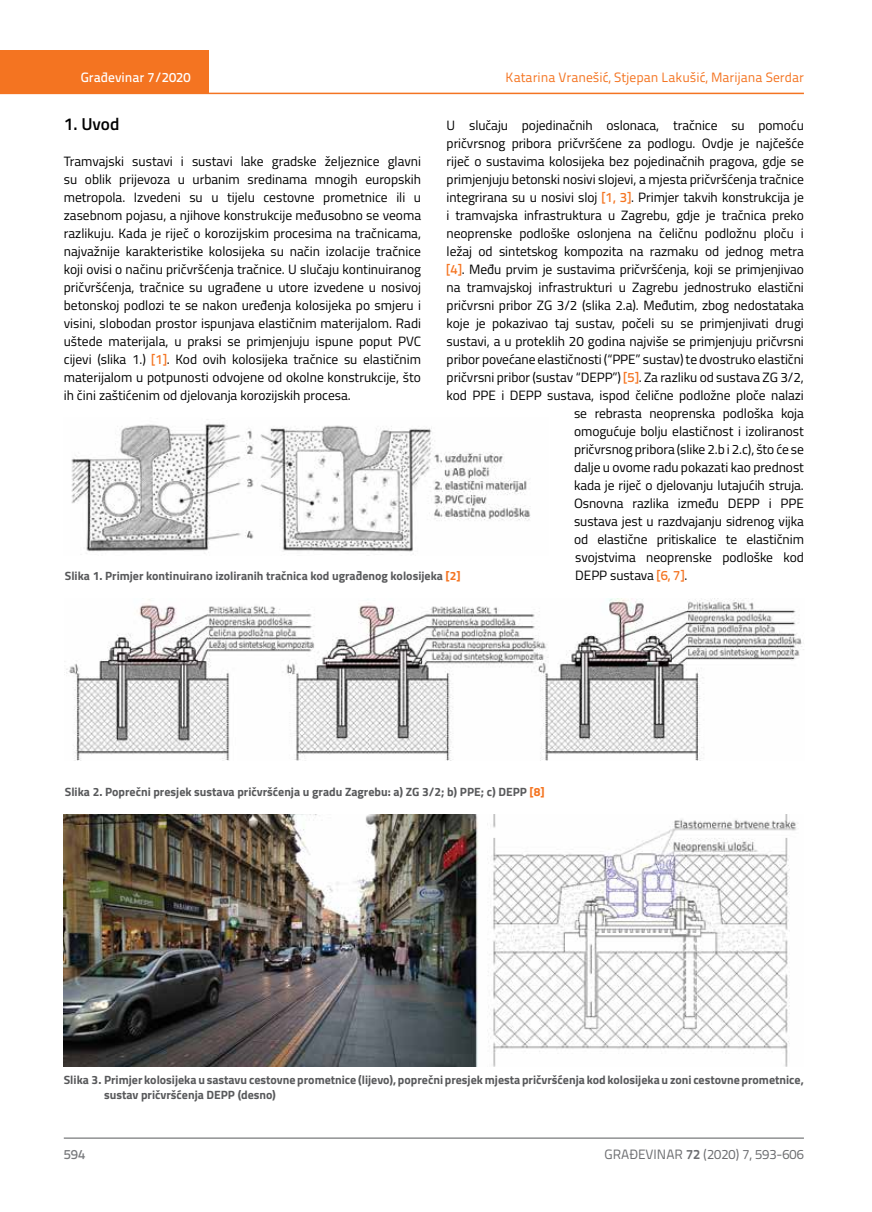
<style>
.page{position:relative;width:872px;height:1212px;background:#fff}
.page>*{position:absolute;margin:0;border:0;box-sizing:border-box;transform-origin:0 0}
.t1{font:600 17.25px "Titillium";color:#000}
.t2{font:13.5px/18px "Titillium";letter-spacing:-.005em;color:#000;text-align:justify}
.t3{font:13.5px "Titillium Text 22 L";color:#f47421}
.t4{font:13.5px "Titillium Text 22 L";color:#6d6e71}
.t5{font:500 13.5px "Titillium Text 22 L";color:#fff}
.t6{font:500 13.5px "Titillium Text 22 L";color:#797a7d}
.t7{font:700 12px/15px "Titillium";color:#58595b}
.s1{font-family:"Titillium Text 22 L";font-weight:500;color:#f47421}
.s2{color:#f47421}
.s3{font-weight:700}
</style>
<div class="page">
<div style="left:0;top:50px;width:208px;height:44px;background:#f47421"></div>
<hr style="left:0;top:93px;width:804px;height:1px;background:#f47421">
<hr style="left:64px;top:1138px;width:740px;height:1px;background:#58595b">
<img style="left:66px;top:598px;width:738px;height:162px">
<img style="left:71px;top:419px;width:460px;height:135px">
<img style="left:64px;top:814px;width:734px;height:252px">
<p class="t5" style="left:81px;top:67px;width:111px">Građevinar 7/2020</p>
<p class="t3" style="left:505px;top:68px;width:300px">Katarina Vranešić, Stjepan Lakušić, Marijana Serdar</p>
<p class="t1" style="left:64px;top:111px;width:57px">1. Uvod</p>
<p class="t2" style="left:64px;top:151px;width:359px">Tramvajski sustavi i sustavi lake gradske željeznice glavni su oblik prijevoza u urbanim sredinama mnogih europskih metropola. Izvedeni su u tijelu cestovne prometnice ili u zasebnom pojasu, a njihove konstrukcije međusobno se veoma razlikuju. Kada je riječ o korozijskim procesima na tračnicama, najvažnije karakteristike kolosijeka su način izolacije tračnice koji ovisi o načinu pričvršćenja tračnice. U slučaju kontinuiranog pričvršćenja, tračnice su ugrađene u utore izvedene u nosivoj betonskoj podlozi te se nakon uređenja kolosijeka po smjeru i visini, slobodan prostor ispunjava elastičnim materijalom. Radi uštede materijala, u praksi se primjenjuju ispune poput PVC cijevi (slika 1.) <span class="s1">[1]</span>. Kod ovih kolosijeka tračnice su elastičnim materijalom u potpunosti odvojene od okolne konstrukcije, što ih čini zaštićenim od djelovanja korozijskih procesa.</p>
<p class="t2" style="left:446px;top:115px;width:359px">U slučaju pojedinačnih oslonaca, tračnice su pomoću</p>
<p class="t2" style="left:446px;top:133px;width:359px">pričvrsnog pribora pričvršćene za podlogu. Ovdje je najčešće</p>
<p class="t2" style="left:446px;top:151px;width:359px">riječ o sustavima kolosijeka bez pojedinačnih pragova, gdje se</p>
<p class="t2" style="left:446px;top:169px;width:359px">primjenjuju betonski nosivi slojevi, a mjesta pričvršćenja tračnice</p>
<p class="t2" style="left:446px;top:187px;width:359px">integrirana su u nosivi sloj <span class="s1">[1, 3]</span>. Primjer takvih konstrukcija je</p>
<p class="t2" style="left:446px;top:205px;width:359px">i tramvajska infrastruktura u Zagrebu, gdje je tračnica preko</p>
<p class="t2" style="left:446px;top:223px;width:359px">neoprenske podloške oslonjena na čeličnu podložnu ploču i</p>
<p class="t2" style="left:446px;top:241px;width:359px">ležaj od sintetskog kompozita na razmaku od jednog metra</p>
<p class="t2" style="left:446px;top:259px;width:359px"><span class="s1">[4]</span>. Među prvim je sustavima pričvršćenja, koji se primjenjivao</p>
<p class="t2" style="left:446px;top:277px;width:359px">na tramvajskoj infrastrukturi u Zagrebu jednostruko elastični</p>
<p class="t2" style="left:446px;top:295px;width:359px">pričvrsni pribor ZG 3/2 (slika 2.a). Međutim, zbog nedostataka</p>
<p class="t2" style="left:446px;top:313px;width:359px">koje je pokazivao taj sustav, počeli su se primjenjivati drugi</p>
<p class="t2" style="left:446px;top:331px;width:359px">sustavi, a u proteklih 20 godina najviše se primjenjuju pričvrsni</p>
<p class="t2" style="left:446px;top:349px;width:359px">pribor povećane elastičnosti (“PPE” sustav) te dvostruko elastični</p>
<p class="t2" style="left:446px;top:367px;width:359px">pričvrsni pribor (sustav “DEPP”) <span class="s1">[5]</span>. Za razliku od sustava ZG 3/2,</p>
<p class="t2" style="left:446px;top:385px;width:359px">kod PPE i DEPP sustava, ispod čelične podložne ploče nalazi</p>
<p class="t2" style="left:574px;top:403px;width:231px">se rebrasta neoprenska podloška koja</p>
<p class="t2" style="left:574px;top:421px;width:231px">omogućuje bolju elastičnost i izoliranost</p>
<p class="t2" style="left:574px;top:439px;width:231px">pričvrsnog pribora (slike 2.b i 2.c), što će se</p>
<p class="t2" style="left:574px;top:457px;width:231px">dalje u ovome radu pokazati kao prednost</p>
<p class="t2" style="left:574px;top:475px;width:231px">kada je riječ o djelovanju lutajućih struja.</p>
<p class="t2" style="left:574px;top:493px;width:231px">Osnovna razlika između DEPP i PPE</p>
<p class="t2" style="left:574px;top:511px;width:231px">sustava jest u razdvajanju sidrenog vijka</p>
<p class="t2" style="left:574px;top:529px;width:231px">od elastične pritiskalice te elastičnim</p>
<p class="t2" style="left:575px;top:547px;width:230px">svojstvima neoprenske podloške kod</p>
<p class="t2" style="left:575px;top:565px;width:113px">DEPP sustava <span class="s1">[6, 7]</span>.</p>
<p class="t7" style="left:65px;top:568px;width:397px">Slika 1. Primjer kontinuirano izoliranih tračnica kod ugrađenog kolosijeka <span class="s2">[2]</span></p>
<p class="t7" style="left:65px;top:784px;width:481px">Slika 2. Poprečni presjek sustava pričvršćenja u gradu Zagrebu: a) ZG 3/2; b) PPE; c) DEPP <span class="s2">[8]</span></p>
<p class="t7" style="left:104px;top:1072px;width:701px;text-indent:-40px">Slika 3. Primjer kolosijeka u sastavu cestovne prometnice (lijevo), poprečni presjek mjesta pričvršćenja kod kolosijeka u zoni cestovne prometnice, sustav pričvršćenja DEPP (desno)</p>
<p class="t6" style="left:64px;top:1144px;width:23px">594</p>
<p class="t4" style="left:604px;top:1144px;width:201px">GRAĐEVINAR <span class="s3">72</span> (2020) 7, 593-606</p>
</div>
